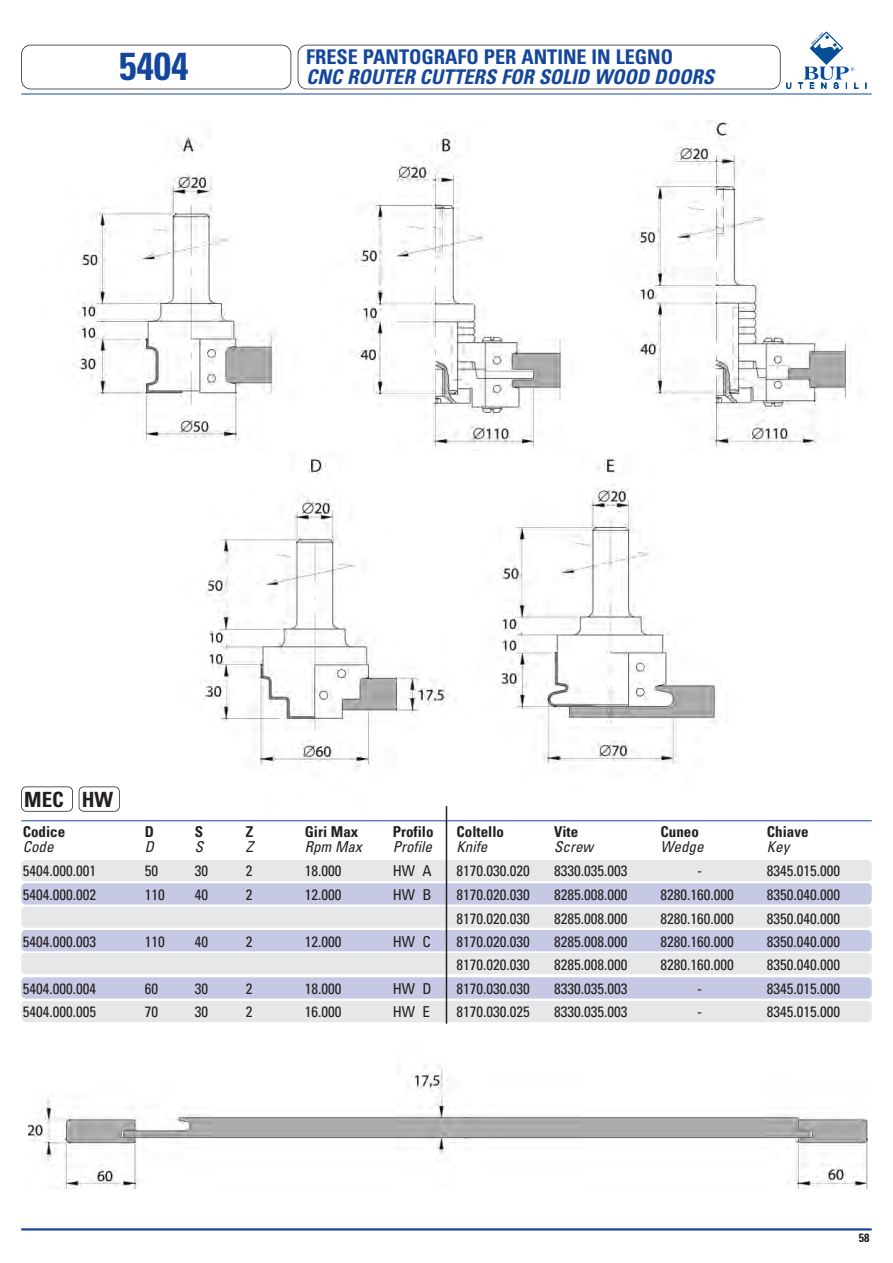
<style>
.page{position:relative;width:893px;height:1263px;background:#fff}
.page>*{position:absolute;margin:0;border:0;box-sizing:border-box;transform-origin:0 0}
.t1{font:700 condensed 39px "Univers";color:#14469b}
.t2{font:700 condensed 21px "Univers";color:#231f20}
.t3{font:italic 700 condensed 20.25px "Univers";color:#14469b}
.t4{font:700 condensed 20.25px "Univers";color:#14469b}
.t5{font:condensed 15px "Univers";color:#231f20}
.t6{font:700 condensed 15px "Univers";color:#231f20}
.t7{font:italic condensed 15px "Univers";color:#231f20}
.t8{font:700 condensed 12px "Univers";color:#231f20}
</style>
<div class="page">
<img style="left:28px;top:121px;width:840px;height:1067px">
<div style="left:21px;top:786px;width:52px;height:26px;border:2px solid #231f20;border-radius:5px"></div>
<div style="left:21px;top:45px;width:270px;height:44px;border:2px solid #231f20;border-radius:9px"></div>
<div style="left:298px;top:45px;width:483px;height:44px;border:2px solid #231f20;border-radius:9px"></div>
<hr style="left:21px;top:94px;width:851px;height:1px;background:#14469b">
<hr style="left:21px;top:820px;width:851px;height:1px;background:#14469b">
<hr style="left:21px;top:1228px;width:851px;height:2px;background:#14469b">
<div style="left:79px;top:786px;width:41px;height:26px;border:2px solid #231f20;border-radius:5px"></div>
<div style="left:21px;top:860px;width:851px;height:21px;background:#e6e7e9;border-radius:4px"></div>
<div style="left:21px;top:906px;width:851px;height:22px;background:#e6e7e9;border-radius:4px"></div>
<div style="left:21px;top:953px;width:851px;height:21px;background:#e6e7e9;border-radius:4px"></div>
<div style="left:21px;top:883px;width:851px;height:21px;background:#c6c9e4;border-radius:4px"></div>
<div style="left:21px;top:930px;width:851px;height:21px;background:#c6c9e4;border-radius:4px"></div>
<div style="left:21px;top:977px;width:851px;height:21px;background:#c6c9e4;border-radius:4px"></div>
<div style="left:21px;top:1001px;width:851px;height:21px;background:#e6e7e9;border-radius:4px"></div>
<svg style="left:786px;top:83px;width:5px;height:6px"></svg>
<svg style="left:798px;top:32px;width:60px;height:57px"></svg>
<hr style="left:446px;top:806px;width:1px;height:217px;background:#231f20">
<h1 class="t1" style="left:119px;top:52px;width:71px">5404</h1>
<h3 class="t4" style="left:306px;top:49px;width:368px">FRESE PANTOGRAFO PER ANTINE IN LEGNO</h3>
<h3 class="t3" style="left:306px;top:69px;width:409px">CNC ROUTER CUTTERS FOR SOLID WOOD DOORS</h3>
<h2 class="t2" style="left:24px;top:792px;width:41px">MEC</h2>
<p class="t6" style="left:23px;top:826px;width:44px">Codice</p>
<p class="t6" style="left:145px;top:826px;width:11px">D</p>
<p class="t6" style="left:195px;top:826px;width:10px">S</p>
<p class="t6" style="left:246px;top:826px;width:9px">Z</p>
<p class="t6" style="left:305px;top:826px;width:55px">Giri Max</p>
<p class="t6" style="left:393px;top:826px;width:42px">Profilo</p>
<p class="t6" style="left:456px;top:826px;width:49px">Coltello</p>
<p class="t6" style="left:554px;top:826px;width:25px">Vite</p>
<p class="t6" style="left:661px;top:826px;width:40px">Cuneo</p>
<p class="t6" style="left:767px;top:826px;width:43px">Chiave</p>
<p class="t7" style="left:23px;top:841px;width:32px">Code</p>
<p class="t7" style="left:145px;top:841px;width:11px">D</p>
<p class="t7" style="left:195px;top:841px;width:10px">S</p>
<p class="t7" style="left:246px;top:841px;width:9px">Z</p>
<p class="t7" style="left:305px;top:841px;width:58px">Rpm Max</p>
<p class="t7" style="left:393px;top:841px;width:41px">Profile</p>
<p class="t7" style="left:456px;top:841px;width:32px">Knife</p>
<p class="t7" style="left:554px;top:841px;width:41px">Screw</p>
<p class="t7" style="left:661px;top:841px;width:44px">Wedge</p>
<p class="t7" style="left:767px;top:841px;width:24px">Key</p>
<p class="t5" style="left:23px;top:865px;width:75px">5404.000.001</p>
<p class="t5" style="left:145px;top:865px;width:15px">50</p>
<p class="t5" style="left:195px;top:865px;width:15px">30</p>
<p class="t5" style="left:246px;top:865px;width:8px">2</p>
<p class="t5" style="left:305px;top:865px;width:38px">18.000</p>
<p class="t5" style="left:393px;top:865px;width:40px">HW A</p>
<p class="t5" style="left:456px;top:865px;width:75px">8170.030.020</p>
<p class="t5" style="left:554px;top:865px;width:75px">8330.035.003</p>
<p class="t5" style="left:697px;top:865px;width:6px">-</p>
<p class="t5" style="left:767px;top:865px;width:75px">8345.015.000</p>
<p class="t5" style="left:23px;top:889px;width:75px">5404.000.002</p>
<p class="t5" style="left:145px;top:889px;width:21px">110</p>
<p class="t5" style="left:195px;top:889px;width:15px">40</p>
<p class="t5" style="left:246px;top:889px;width:8px">2</p>
<p class="t5" style="left:305px;top:889px;width:38px">12.000</p>
<p class="t5" style="left:393px;top:889px;width:40px">HW B</p>
<p class="t5" style="left:456px;top:889px;width:75px">8170.020.030</p>
<p class="t5" style="left:554px;top:889px;width:75px">8285.008.000</p>
<p class="t5" style="left:661px;top:889px;width:75px">8280.160.000</p>
<p class="t5" style="left:767px;top:889px;width:75px">8350.040.000</p>
<p class="t5" style="left:456px;top:913px;width:75px">8170.020.030</p>
<p class="t5" style="left:554px;top:913px;width:75px">8285.008.000</p>
<p class="t5" style="left:661px;top:913px;width:75px">8280.160.000</p>
<p class="t5" style="left:767px;top:913px;width:75px">8350.040.000</p>
<p class="t5" style="left:23px;top:936px;width:75px">5404.000.003</p>
<p class="t5" style="left:145px;top:936px;width:21px">110</p>
<p class="t5" style="left:195px;top:936px;width:15px">40</p>
<p class="t5" style="left:246px;top:936px;width:8px">2</p>
<p class="t5" style="left:305px;top:936px;width:38px">12.000</p>
<p class="t5" style="left:393px;top:936px;width:40px">HW C</p>
<p class="t5" style="left:456px;top:936px;width:75px">8170.020.030</p>
<p class="t5" style="left:554px;top:936px;width:75px">8285.008.000</p>
<p class="t5" style="left:661px;top:936px;width:75px">8280.160.000</p>
<p class="t5" style="left:767px;top:936px;width:75px">8350.040.000</p>
<p class="t5" style="left:456px;top:960px;width:75px">8170.020.030</p>
<p class="t5" style="left:554px;top:960px;width:75px">8285.008.000</p>
<p class="t5" style="left:661px;top:960px;width:75px">8280.160.000</p>
<p class="t5" style="left:767px;top:960px;width:75px">8350.040.000</p>
<p class="t5" style="left:23px;top:983px;width:75px">5404.000.004</p>
<p class="t5" style="left:145px;top:983px;width:15px">60</p>
<p class="t5" style="left:195px;top:983px;width:15px">30</p>
<p class="t5" style="left:246px;top:983px;width:8px">2</p>
<p class="t5" style="left:305px;top:983px;width:38px">18.000</p>
<p class="t5" style="left:393px;top:983px;width:40px">HW D</p>
<p class="t5" style="left:456px;top:983px;width:75px">8170.030.030</p>
<p class="t5" style="left:554px;top:983px;width:75px">8330.035.003</p>
<p class="t5" style="left:697px;top:983px;width:6px">-</p>
<p class="t5" style="left:767px;top:983px;width:75px">8345.015.000</p>
<p class="t5" style="left:23px;top:1006px;width:75px">5404.000.005</p>
<p class="t5" style="left:145px;top:1006px;width:15px">70</p>
<p class="t5" style="left:195px;top:1006px;width:15px">30</p>
<p class="t5" style="left:246px;top:1006px;width:8px">2</p>
<p class="t5" style="left:305px;top:1006px;width:38px">16.000</p>
<p class="t5" style="left:393px;top:1006px;width:39px">HW E</p>
<p class="t5" style="left:456px;top:1006px;width:75px">8170.030.025</p>
<p class="t5" style="left:554px;top:1006px;width:75px">8330.035.003</p>
<p class="t5" style="left:697px;top:1006px;width:6px">-</p>
<p class="t5" style="left:767px;top:1006px;width:75px">8345.015.000</p>
<h2 class="t2" style="left:82px;top:792px;width:33px">HW</h2>
<p class="t8" style="left:859px;top:1233px;width:12px">58</p>
</div>
